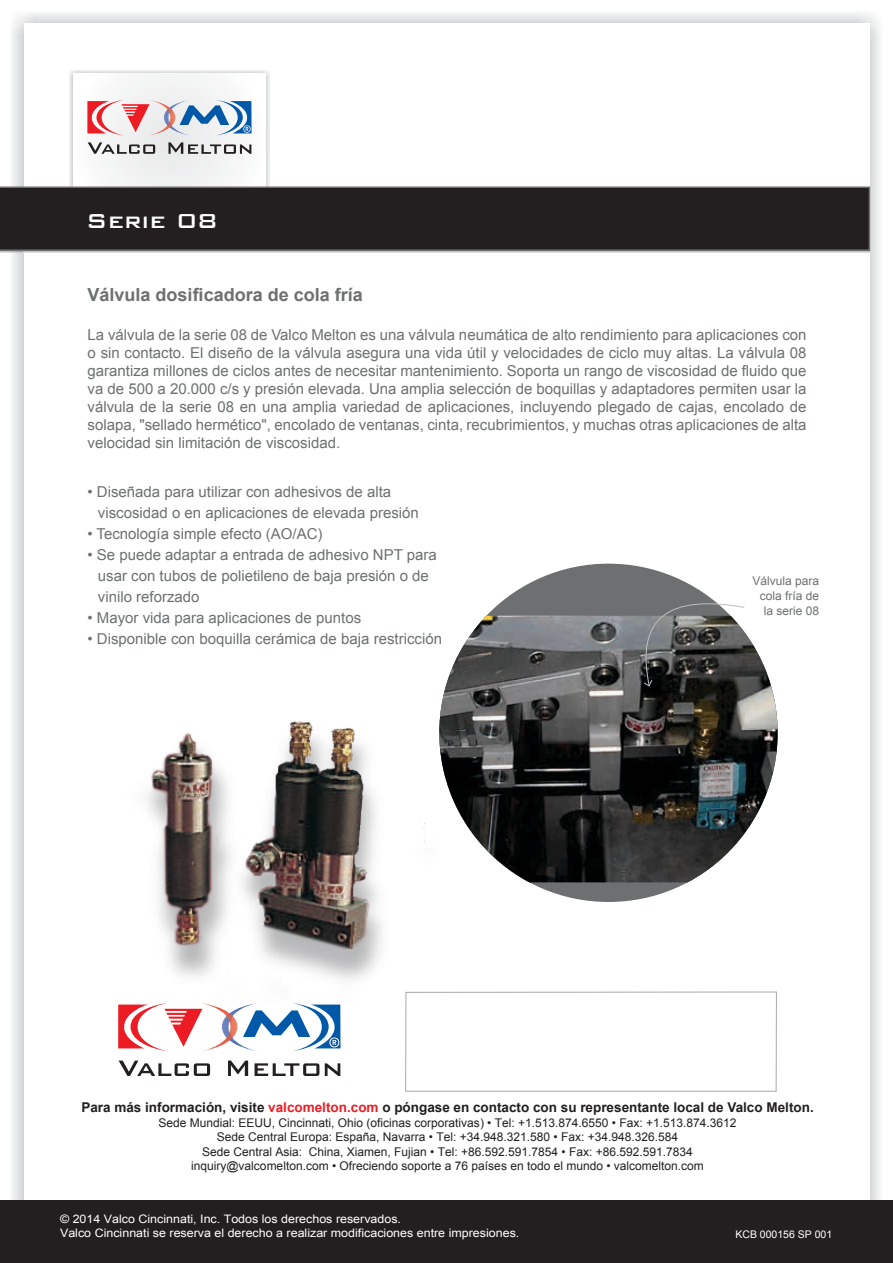
<style>
.page{position:relative;width:893px;height:1263px;background:#fff}
.page>*{position:absolute;margin:0;border:0;box-sizing:border-box;transform-origin:0 0}
.t1{font:500 27px "Bank Gothic BT";color:#fff}
.t2{font:700 18px "Arial";color:#6d6f71}
.t3{font:15px/18px "Arial";color:#6d6f71}
.t4{font:700 13.5px "Arial";color:#231f20}
.t5{font:12px/14.4px "Arial";color:#231f20;text-align:center}
.t6{font:12px/15px "Arial";color:#6d6f71;text-align:right}
.t7{font:11.7px/14.1px "Arial";color:#fff;scale:1.07 1}
.t8{font:10.5px "Arial";color:#fff}
.s1{color:#ed1c24}
</style>
<div class="page">
<img style="left:70px;top:70px;width:199px;height:116px">
<div style="left:74px;top:73px;width:191px;height:132px;background:#f5f6f6"></div>
<div style="left:0;top:186px;width:870px;height:65px;background:#231f20"></div>
<img style="left:175px;top:102px;width:5px;height:34px">
<img style="left:150px;top:100px;width:25px;height:36px">
<svg style="left:88px;top:142px;width:163px;height:12px"></svg>
<svg style="left:87px;top:100px;width:63px;height:36px"></svg>
<svg style="left:180px;top:100px;width:72px;height:36px"></svg>
<img style="left:237px;top:1042px;width:6px;height:6px">
<img style="left:203px;top:1040px;width:34px;height:11px">
<svg style="left:119px;top:1060px;width:221px;height:16px"></svg>
<svg style="left:118px;top:1040px;width:69px;height:11px"></svg>
<svg style="left:243px;top:1040px;width:97px;height:11px"></svg>
<div style="left:405px;top:992px;width:372px;height:99px;border:1px solid #a7a9ac"></div>
<div style="left:0;top:1200px;width:893px;height:63px;background:#231f20"></div>
<img style="left:118px;top:823px;width:334px;height:217px">
<img style="left:135px;top:721px;width:289px;height:253px">
<div style="left:439px;top:564px;width:339px;height:338px;background:#6d6f71;border-radius:50%"></div>
<img style="left:439px;top:616px;width:339px;height:266px">
<svg style="left:634px;top:594px;width:111px;height:93px"></svg>
<h1 class="t1" style="left:86px;top:206px;width:134px">Serie 08</h1>
<p class="t2" style="left:88px;top:283px;width:277px">Válvula dosificadora de cola fría</p>
<p class="t3" style="left:88px;top:326px;width:720px;text-align:justify">La válvula de la serie 08 de Valco Melton es una válvula neumática de alto rendimiento para aplicaciones con o sin contacto. El diseño de la válvula asegura una vida útil y velocidades de ciclo muy altas. La válvula 08 garantiza millones de ciclos antes de necesitar mantenimiento. Soporta un rango de viscosidad de fluido que va de 500 a 20.000 c/s y presión elevada. Una amplia selección de boquillas y adaptadores permiten usar la válvula de la serie 08 en una amplia variedad de aplicaciones, incluyendo plegado de cajas, encolado de solapa, "sellado hermético", encolado de ventanas, cinta, recubrimientos, y muchas otras aplicaciones de alta velocidad sin limitación de viscosidad.</p>
<p class="t3" style="left:98px;top:482px;width:322px;line-height:21px;text-indent:-11px">• Diseñada para utilizar con adhesivos de alta viscosidad o en aplicaciones de elevada presión</p>
<p class="t3" style="left:87px;top:525px;width:237px">• Tecnología simple efecto (AO/AC)</p>
<p class="t3" style="left:98px;top:545px;width:340px;line-height:21px;text-indent:-11px">• Se puede adaptar a entrada de adhesivo NPT para usar con tubos de polietileno de baja presión o de vinilo reforzado</p>
<p class="t3" style="left:87px;top:609px;width:275px">• Mayor vida para aplicaciones de puntos</p>
<p class="t3" style="left:87px;top:630px;width:356px">• Disponible con boquilla cerámica de baja restricción</p>
<p class="t6" style="left:753px;top:574px;width:68px">Válvula para cola fría de la serie 08</p>
<p class="t4" style="left:81px;top:1098px;width:734px">Para más información, visite <span class="s1">valcomelton.com</span> o póngase en contacto con su representante local de Valco Melton.</p>
<p class="t5" style="left:159px;top:1115px;width:580px">Sede Mundial: EEUU, Cincinnati, Ohio (oficinas corporativas) • Tel: +1.513.874.6550 • Fax: +1.513.874.3612<br>Sede Central Europa: España, Navarra • Tel: +34.948.321.580 • Fax: +34.948.326.584<br>Sede Central Asia: China, Xiamen, Fujian • Tel: +86.592.591.7854 • Fax: +86.592.591.7834 inquiry@valcomelton.com • Ofreciendo soporte a 76 países en todo el mundo • valcomelton.com</p>
<p class="t7" style="left:60px;top:1212px;width:431px">© 2014 Valco Cincinnati, Inc. Todos los derechos reservados.<br>Valco Cincinnati se reserva el derecho a realizar modificaciones entre impresiones.</p>
<p class="t8" style="left:735px;top:1227px;width:98px">KCB 000156 SP 001</p>
</div>
